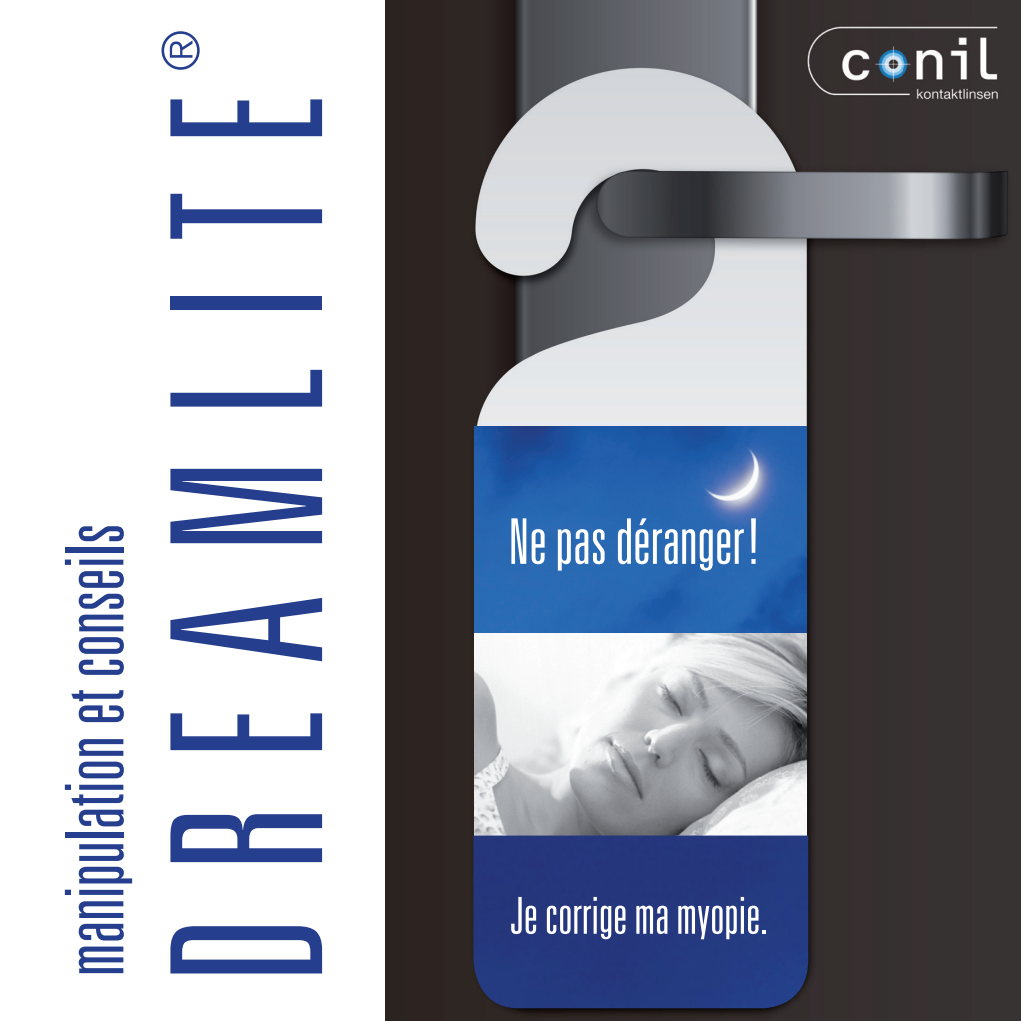
<style>
.page{position:relative;width:1021px;height:1021px;background:#fff}
.page>*{position:absolute;margin:0;border:0;box-sizing:border-box;transform-origin:0 0}
.t1{font:300 ultra-condensed 210px "Univers LT";letter-spacing:.2em;color:#253f8e}
.t2{font:300 ultra-condensed 81px "Univers LT";color:#253f8e}
.t3{font:300 ultra-condensed 63px "Univers LT";color:#fff}
.t4{font:300 ultra-condensed 51.9px "Univers LT";color:#253f8e}
.t5{font:300 ultra-condensed 51px "Univers LT";color:#fff}
</style>
<div class="page">
<img style="left:385px;top:0;width:635px;height:1020px">
<img style="left:805px;top:22px;width:195px;height:80px">
<img style="left:474px;top:427px;width:332px;height:206px">
<img style="left:474px;top:633px;width:332px;height:202px">
<div style="left:473px;top:835px;width:335px;height:173px;background:#25377e"></div>
<p class="t2" style="left:52px;top:976px;width:454px;rotate:-90deg">manipulation et conseils</p>
<p class="t4" style="left:154px;top:71px;width:43px;rotate:-90deg">®</p>
<h1 class="t1" style="left:138px;top:984px;width:893px;rotate:-90deg">DREAMLITE</h1>
<p class="t3" style="left:508px;top:508px;width:255px">Ne pas déranger!</p>
<p class="t5" style="left:510px;top:889px;width:259px">Je corrige ma myopie.</p>
</div>
